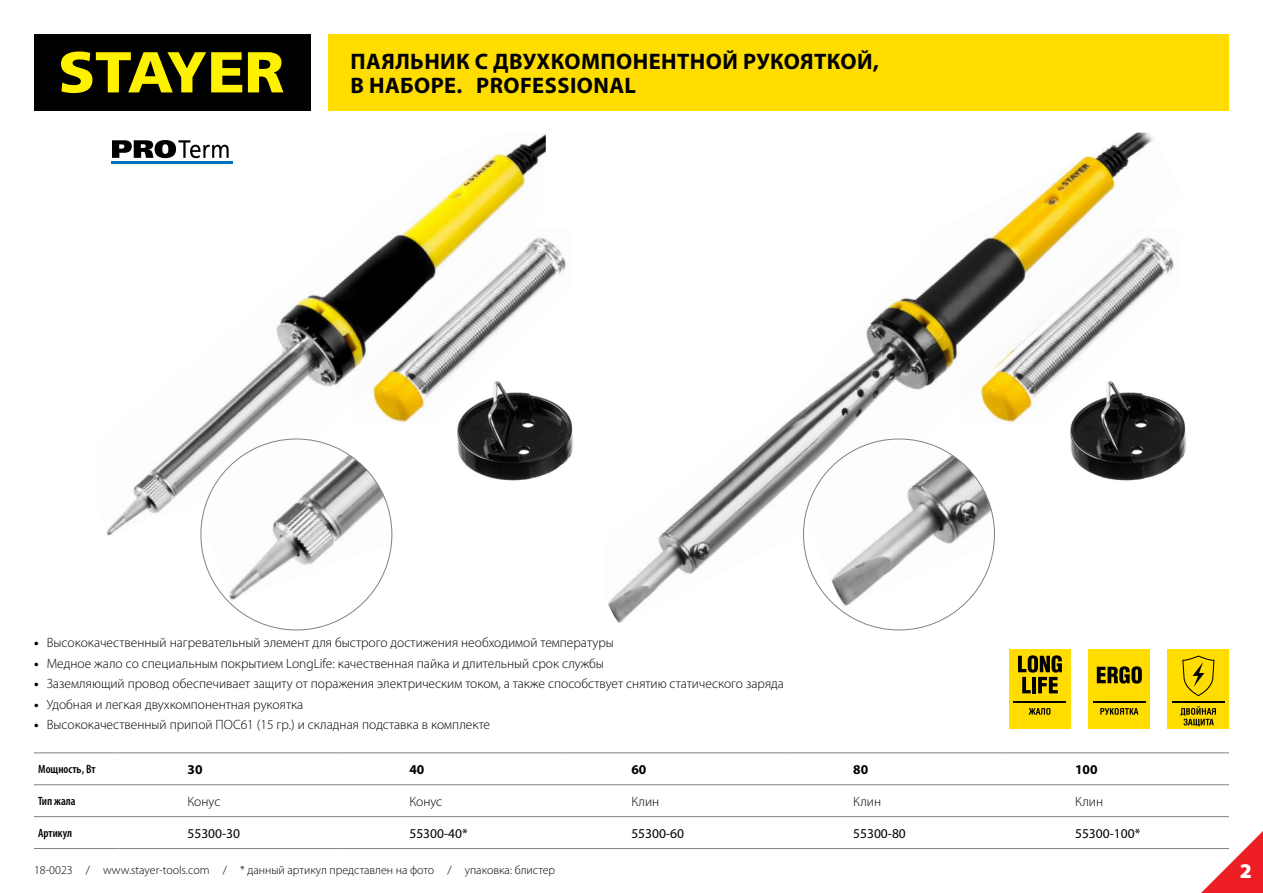
<style>
.page{position:relative;width:1263px;height:893px;background:#fff}
.page>*{position:absolute;margin:0;border:0;box-sizing:border-box;transform-origin:0 0}
.t1{font:700 22.5px/24px "Myriad Pro";letter-spacing:.02em;color:#000}
.t2{font:900 21px "Myriad Pro";color:#fff}
.t3{font:300 13.5px "Myriad Pro";color:#000}
.t4{font:13.5px "Myriad Pro";color:#000}
.t5{font:700 13.5px "Myriad Pro";color:#000}
.t6{font:300 12px "Myriad Pro";color:#000}
.t7{font:600 condensed 12px "Myriad Pro";color:#000}
.s1{font-weight:700}
</style>
<div class="page">
<hr style="left:34px;top:753px;width:85px;height:1px;background:#808285">
<hr style="left:119px;top:753px;width:222px;height:1px;background:#808285">
<hr style="left:341px;top:753px;width:222px;height:1px;background:#808285">
<hr style="left:563px;top:753px;width:222px;height:1px;background:#808285">
<hr style="left:785px;top:753px;width:222px;height:1px;background:#808285">
<hr style="left:1007px;top:753px;width:222px;height:1px;background:#808285">
<hr style="left:34px;top:784px;width:85px;height:1px;background:#808285">
<hr style="left:34px;top:816px;width:85px;height:1px;background:#808285">
<hr style="left:34px;top:848px;width:85px;height:1px;background:#808285">
<hr style="left:119px;top:784px;width:222px;height:1px;background:#808285">
<hr style="left:341px;top:784px;width:222px;height:1px;background:#808285">
<hr style="left:563px;top:784px;width:222px;height:1px;background:#808285">
<hr style="left:785px;top:784px;width:222px;height:1px;background:#808285">
<hr style="left:1007px;top:784px;width:222px;height:1px;background:#808285">
<hr style="left:119px;top:816px;width:222px;height:1px;background:#808285">
<hr style="left:341px;top:816px;width:222px;height:1px;background:#808285">
<hr style="left:563px;top:816px;width:222px;height:1px;background:#808285">
<hr style="left:785px;top:816px;width:222px;height:1px;background:#808285">
<hr style="left:1007px;top:816px;width:222px;height:1px;background:#808285">
<hr style="left:119px;top:848px;width:222px;height:1px;background:#808285">
<hr style="left:341px;top:848px;width:222px;height:1px;background:#808285">
<hr style="left:563px;top:848px;width:222px;height:1px;background:#808285">
<hr style="left:785px;top:848px;width:222px;height:1px;background:#808285">
<hr style="left:1007px;top:848px;width:222px;height:1px;background:#808285">
<svg style="left:1201px;top:831px;width:62px;height:62px"></svg>
<div style="left:328px;top:34px;width:901px;height:77px;background:#fd0"></div>
<img style="left:106px;top:134px;width:440px;height:402px">
<img style="left:608px;top:133px;width:546px;height:490px">
<img style="left:960px;top:229px;width:214px;height:196px">
<img style="left:353px;top:229px;width:213px;height:196px">
<img style="left:1063px;top:381px;width:123px;height:103px">
<img style="left:450px;top:381px;width:123px;height:103px">
<div style="left:34px;top:34px;width:276px;height:77px;background:#000"></div>
<svg style="left:61px;top:51px;width:181px;height:42px"></svg>
<svg style="left:248px;top:52px;width:35px;height:40px"></svg>
<svg style="left:112px;top:140px;width:117px;height:18px"></svg>
<hr style="left:111px;top:162px;width:122px;height:2px;background:#0072bc">
<div style="left:1009px;top:649px;width:61px;height:80px;background:#fd0"></div>
<svg style="left:1028px;top:708px;width:22px;height:7px"></svg>
<hr style="left:1014px;top:702px;width:52px;height:1px;background:#000">
<svg style="left:1018px;top:655px;width:44px;height:38px"></svg>
<div style="left:1088px;top:649px;width:62px;height:80px;background:#fd0"></div>
<svg style="left:1100px;top:708px;width:38px;height:7px"></svg>
<hr style="left:1093px;top:702px;width:52px;height:1px;background:#000">
<svg style="left:1097px;top:666px;width:45px;height:18px"></svg>
<div style="left:1168px;top:649px;width:61px;height:80px;background:#fd0"></div>
<svg style="left:1182px;top:655px;width:32px;height:41px"></svg>
<svg style="left:1180px;top:706px;width:36px;height:20px"></svg>
<hr style="left:1172px;top:702px;width:52px;height:1px;background:#000">
<div style="left:803px;top:439px;width:191px;height:191px;background:#fff;border-radius:50%"></div>
<img style="left:805px;top:439px;width:189px;height:168px">
<img style="left:202px;top:439px;width:190px;height:162px">
<h1 class="t1" style="left:350px;top:48px;width:530px">ПАЯЛЬНИК С ДВУХКОМПОНЕНТНОЙ РУКОЯТКОЙ,<br>В НАБОРЕ. PROFESSIONAL</h1>
<p class="t3" style="left:34px;top:635px;width:581px"><span class="s1">•</span> Высококачественный нагревательный элемент для быстрого достижения необходимой температуры</p>
<p class="t3" style="left:34px;top:655px;width:571px"><span class="s1">•</span> Медное жало со специальным покрытием LongLife: качественная пайка и длительный срок службы</p>
<p class="t3" style="left:34px;top:676px;width:751px"><span class="s1">•</span> Заземляющий провод обеспечивает защиту от поражения электрическим током, а также способствует снятию статического заряда</p>
<p class="t3" style="left:34px;top:696px;width:271px"><span class="s1">•</span> Удобная и легкая двухкомпонентная рукоятка</p>
<p class="t3" style="left:34px;top:717px;width:458px"><span class="s1">•</span> Высококачественный припой ПОС61 (15 гр.) и складная подставка в комплекте</p>
<p class="t7" style="left:38px;top:763px;width:59px">Мощность, Вт</p>
<p class="t5" style="left:188px;top:760px;width:16px">30</p>
<p class="t5" style="left:409px;top:760px;width:16px">40</p>
<p class="t5" style="left:631px;top:760px;width:16px">60</p>
<p class="t5" style="left:853px;top:760px;width:16px">80</p>
<p class="t5" style="left:1075px;top:760px;width:24px">100</p>
<p class="t7" style="left:38px;top:795px;width:39px">Тип жала</p>
<p class="t3" style="left:188px;top:793px;width:34px">Конус</p>
<p class="t3" style="left:409px;top:793px;width:34px">Конус</p>
<p class="t3" style="left:631px;top:793px;width:29px">Клин</p>
<p class="t3" style="left:853px;top:793px;width:29px">Клин</p>
<p class="t3" style="left:1075px;top:793px;width:29px">Клин</p>
<p class="t7" style="left:38px;top:826px;width:35px">Артикул</p>
<p class="t4" style="left:188px;top:825px;width:54px">55300-30</p>
<p class="t4" style="left:409px;top:825px;width:60px">55300-40*</p>
<p class="t4" style="left:631px;top:825px;width:54px">55300-60</p>
<p class="t4" style="left:853px;top:825px;width:54px">55300-80</p>
<p class="t4" style="left:1075px;top:825px;width:67px">55300-100*</p>
<p class="t6" style="left:34px;top:862px;width:523px">18-0023 / www.stayer-tools.com / * данный артикул представлен на фото / упаковка: блистер</p>
<h2 class="t2" style="left:1240px;top:856px;width:14px">2</h2>
</div>
